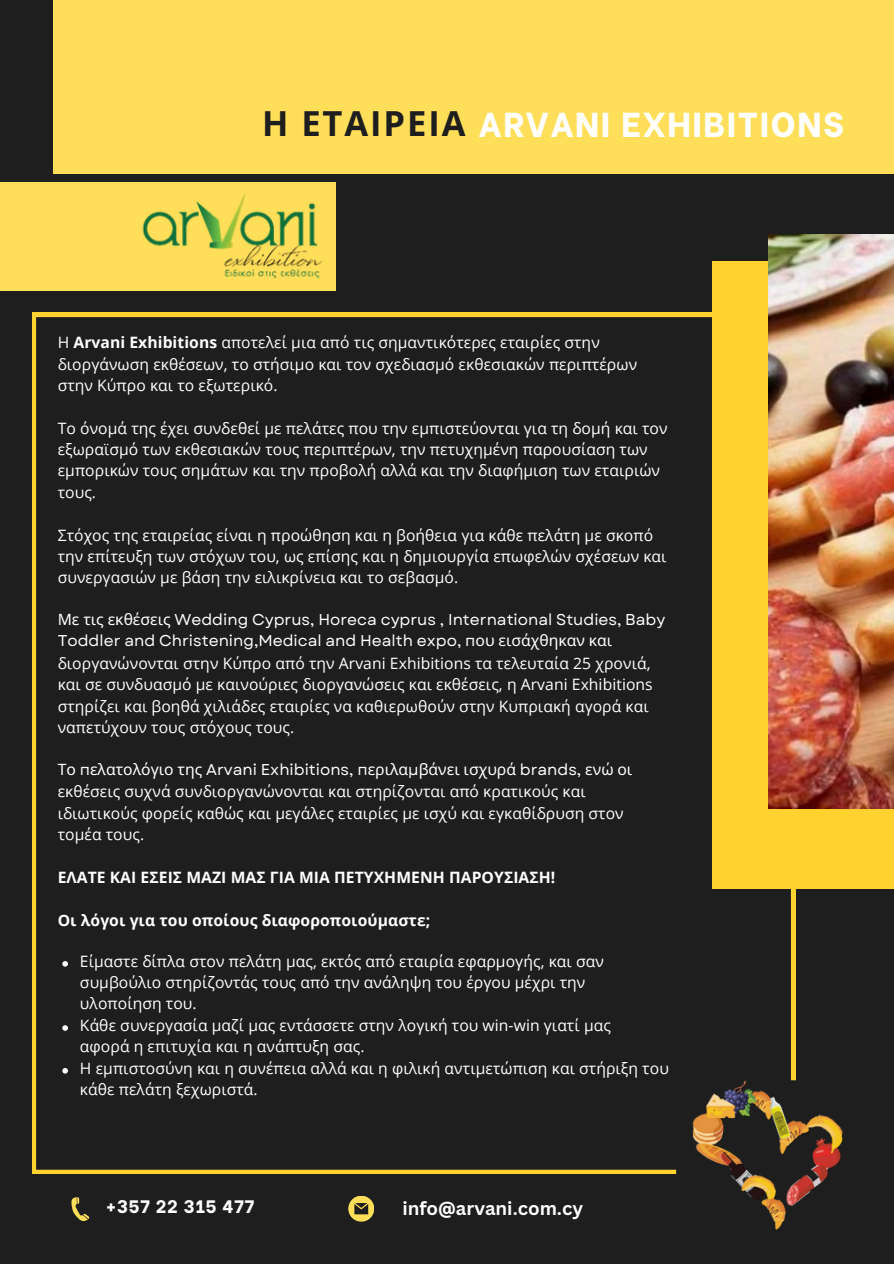
<style>
.page{position:relative;width:894px;height:1264px;background:#fff}
.page>*{position:absolute;margin:0;border:0;box-sizing:border-box;transform-origin:0 0}
.t1{font:800 34.5px "Be Vietnam";letter-spacing:.045em;color:#fff}
.t2{font:700 18.6px "Canva Sans";color:#fff}
.t3{font:800 18px "Be Vietnam";letter-spacing:.045em;color:#fff}
.t4{font:15.6px/21.3px "Open Sans";letter-spacing:.005em;color:#fff}
.t5{font:15.6px/21.3px "Garet";color:#fff}
.t6{font:700 15.6px "Open Sans";letter-spacing:.005em;color:#fff}
.t7{font:15.6px "Noto Sans";color:#fff}
.s1{font-family:"Open Sans";font-weight:700;color:#1e1e1e}
.s2{font-weight:700}
.s3{font-family:"Noto Sans"}
.s4{font-family:"Garet"}
</style>
<div class="page">
<div style="left:0;top:0;width:893px;height:1263px;background:#1e1e1e"></div>
<svg style="left:71px;top:1197px;width:18px;height:24px"></svg>
<svg style="left:348px;top:1196px;width:26px;height:25px"></svg>
<div style="left:53px;top:0;width:840px;height:174px;background:#ffde59"></div>
<div style="left:712px;top:261px;width:181px;height:627px;background:#ffd230"></div>
<div style="left:27px;top:308px;width:772px;height:870px;border:9px solid #ffd230"></div>
<svg style="left:62px;top:961px;width:6px;height:5px"></svg>
<svg style="left:62px;top:1025px;width:6px;height:5px"></svg>
<svg style="left:62px;top:1068px;width:6px;height:5px"></svg>
<div style="left:676px;top:1155px;width:148px;height:36px;background:#1e1e1e"></div>
<img style="left:692px;top:1080px;width:151px;height:150px">
<div style="left:0;top:183px;width:335px;height:108px;background:#ffde59"></div>
<img style="left:142px;top:193px;width:181px;height:86px">
<img style="left:768px;top:234px;width:125px;height:574px">
<h4 class="t1" style="left:262px;top:96px;width:583px"><span class="s1">Η ΕΤΑΙΡΕΙΑ</span> ARVANI EXHIBITIONS</h4>
<p class="t4" style="left:58px;top:331px;width:580px">Η <span class="s2">Arvani Exhibitions</span> αποτελεί μια από τις σημαντικότερες εταιρίες στην διοργάνωση εκθέσεων, το στήσιμο και τον σχεδιασμό εκθεσιακών περιπτέρων στην Κύπρο και το εξωτερικό.</p>
<p class="t4" style="left:58px;top:417px;width:611px">Το όνομά της έχει συνδεθεί με πελάτες που την εμπιστεύονται για τη δομή και τον εξωραϊσμό των εκθεσιακών τους περιπτέρων, την πετυχημένη παρουσίαση των εμπορικών τους σημάτων και την προβολή αλλά και την διαφήμιση των εταιριών τους.</p>
<p class="t4" style="left:58px;top:524px;width:610px">Στόχος της εταιρείας είναι η προώθηση και η βοήθεια για κάθε πελάτη με σκοπό την επίτευξη των στόχων του, ως επίσης και η δημιουργία επωφελών σχέσεων και συνεργασιών με βάση την ειλικρίνεια και το σεβασμό.</p>
<p class="t5" style="left:58px;top:609px;width:609px"><span class="s3">Με τις εκθέσεις</span> Wedding Cyprus, Horeca cyprus , International Studies, Baby<br>Toddler and Christening,Medical and Health expo, π<span class="s3">ου εισάχθηκαν και</span></p>
<p class="t4" style="left:58px;top:652px;width:596px">διοργανώνονται στην Κύπρο από την Arvani Exhibitions τα τελευταία 25 χρονιά, και σε συνδυασμό με καινούριες διοργανώσεις και εκθέσεις, η Arvani Exhibitions στηρίζει και βοηθά χιλιάδες εταιρίες να καθιερωθούν στην Κυπριακή αγορά και ναπετύχουν τους στόχους τους.</p>
<p class="t7" style="left:58px;top:758px;width:576px">Το <span class="s4">π</span>ελατολόγιο της <span class="s4">Arvani Exhibitions, π</span>εριλα<span class="s4">μ</span>βάνει ισχυρά <span class="s4">brands,</span> ενώ οι</p>
<p class="t4" style="left:58px;top:780px;width:567px">εκθέσεις συχνά συνδιοργανώνονται και στηρίζονται από κρατικούς και ιδιωτικούς φορείς καθώς και μεγάλες εταιρίες με ισχύ και εγκαθίδρυση στον τομέα τους.</p>
<p class="t6" style="left:58px;top:866px;width:499px">ΕΛΑΤΕ ΚΑΙ ΕΣΕΙΣ ΜΑΖΙ ΜΑΣ ΓΙΑ ΜΙΑ ΠΕΤΥΧΗΜΕΝΗ ΠΑΡΟΥΣΙΑΣΗ!</p>
<p class="t6" style="left:58px;top:908px;width:374px">Οι λόγοι για του οποίους διαφοροποιούμαστε;</p>
<h3 class="t4" style="left:80px;top:949px;width:590px">Είμαστε δίπλα στον πελάτη μας, εκτός από εταιρία εφαρμογής, και σαν συμβούλιο στηρίζοντάς τους από την ανάληψη του έργου μέχρι την υλοποίηση του.<br>Κάθε συνεργασία μαζί μας εντάσσετε στην λογική του win-win γιατί μας<br>αφορά η επιτυχία και η ανάπτυξη σας.<br>Η εμπιστοσύνη και η συνέπεια αλλά και η φιλική αντιμετώπιση και στήριξη του κάθε πελάτη ξεχωριστά.</h3>
<p class="t3" style="left:106px;top:1191px;width:150px">+357 22 315 477</p>
<h2 class="t2" style="left:402px;top:1195px;width:182px">info@arvani.com.cy</h2>
</div>
